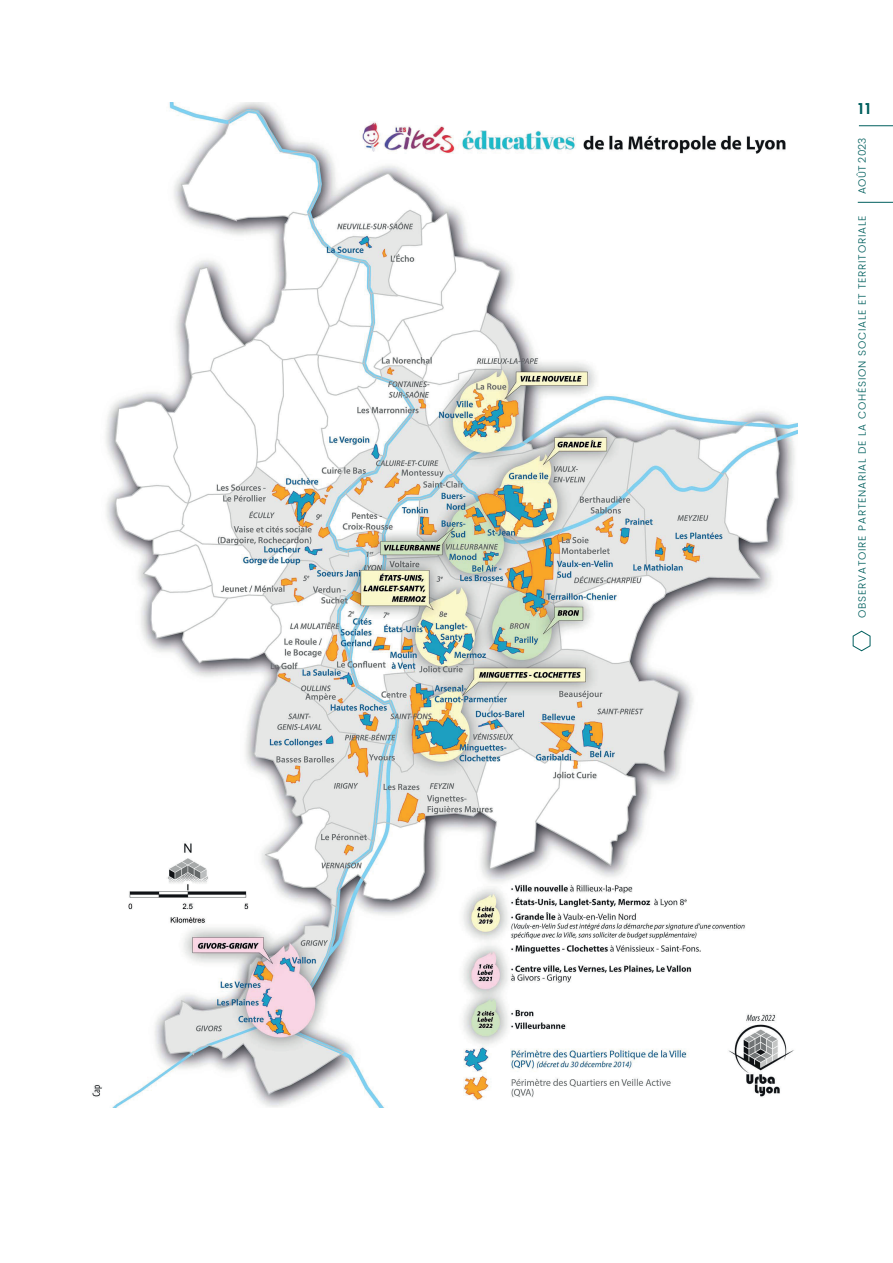
<style>
.page{position:relative;width:893px;height:1263px;background:#fff}
.page>*{position:absolute;margin:0;border:0;box-sizing:border-box;transform-origin:0 0}
.t1{font:600 15px "Poppins";color:#005f5e}
.t2{font:300 10.5px "Poppins";letter-spacing:.08em;color:#005f5e}
.t3{font:300 10.5px "Poppins";letter-spacing:.01em;color:#005f5e}
</style>
<div class="page">
<img style="left:92px;top:102px;width:705px;height:1005px">
<div style="left:86px;top:671px;width:95px;height:176px;background:#fff"></div>
<svg style="left:852px;top:630px;width:19px;height:21px"></svg>
<hr style="left:858px;top:202px;width:35px;height:1px;background:#005f5e">
<hr style="left:859px;top:125px;width:34px;height:1px;background:#005f5e">
<h1 class="t1" style="left:858px;top:100px;width:14px">11</h1>
<p class="t3" style="left:856px;top:193px;width:57px;rotate:-90deg">AOÛT 2023</p>
<p class="t2" style="left:856px;top:618px;width:404px;rotate:-90deg">OBSERVATOIRE PARTENARIAL DE LA COHÉSION SOCIALE ET TERRITORIALE</p>
</div>
